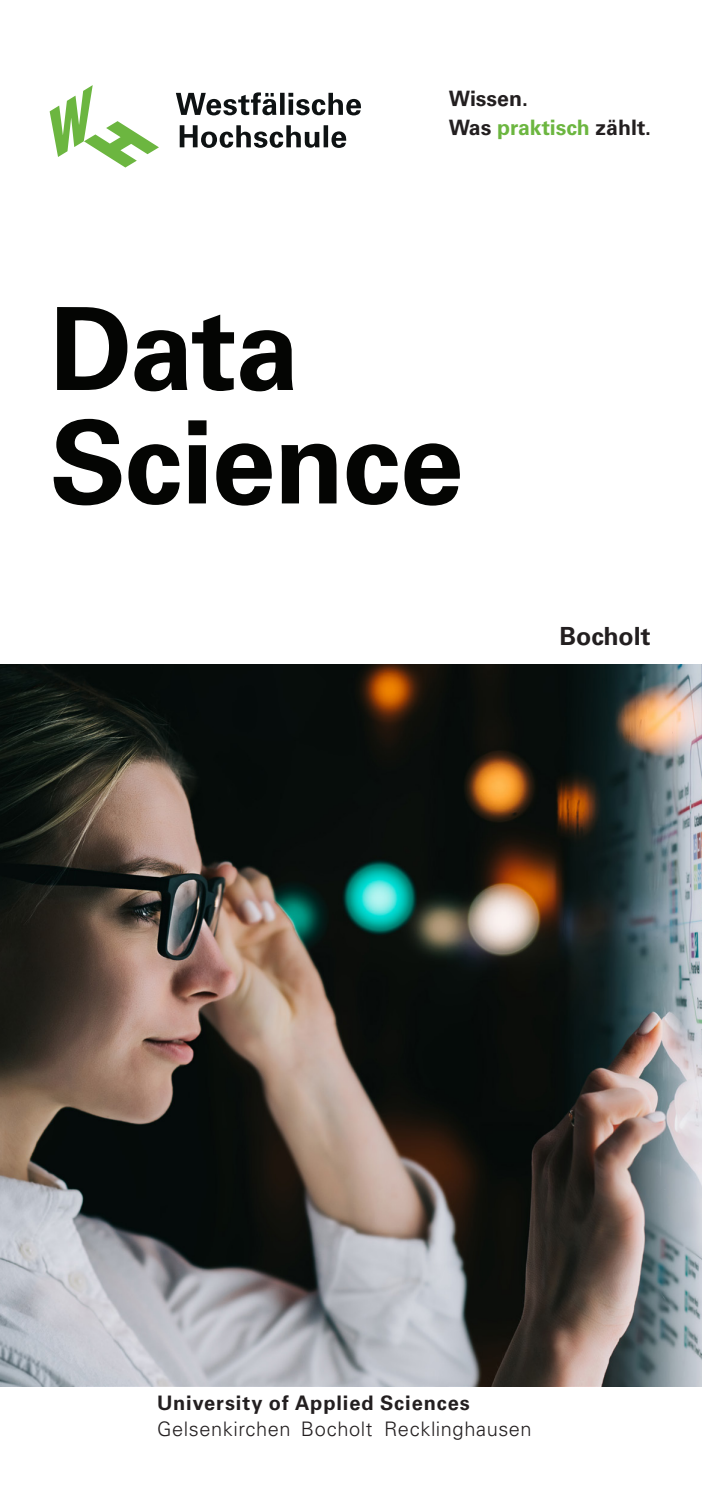
<style>
.page{position:relative;width:702px;height:1489px;background:#fff}
.page>*{position:absolute;margin:0;border:0;box-sizing:border-box;transform-origin:0 0}
.Head_Titelseite{font:700 115px "Univers LT Std";letter-spacing:-.015em;color:#040503}
.Fließtext_ohne_Einzu{font:700 25px "Univers LT Std";color:#231f20}
.Fließtext_ohne_Einzu-2{font:700 21.25px/28.2px "Univers LT Std";color:#231f20}
.t1{font:300 20px "Univers LT Std";letter-spacing:.03em;color:#231f20}
.t2{font:700 20px "Univers LT Std";letter-spacing:.045em;color:#231f20}
.s1{color:#6cb640}
</style>
<div class="page">
<img style="left:0;top:664px;width:702px;height:721px">
<svg style="left:180px;top:125px;width:166px;height:23px"></svg>
<svg style="left:176px;top:92px;width:185px;height:23px"></svg>
<svg style="left:50px;top:85px;width:109px;height:82px"></svg>
<p class="Fließtext_ohne_Einzu-2" style="left:449px;top:85px;width:204px">Wissen.<br>Was <span class="s1">praktisch</span> zählt.</p>
<p class="Head_Titelseite" style="left:50px;top:282px;width:251px">Data</p>
<p class="Head_Titelseite" style="left:50px;top:395px;width:415px">Science</p>
<p class="Fließtext_ohne_Einzu" style="left:559px;top:621px;width:93px">Bocholt</p>
<p class="t2" style="left:157px;top:1390px;width:314px">University of Applied Sciences</p>
<p class="t1" style="left:157px;top:1416px;width:376px">Gelsenkirchen Bocholt Recklinghausen</p>
</div>
